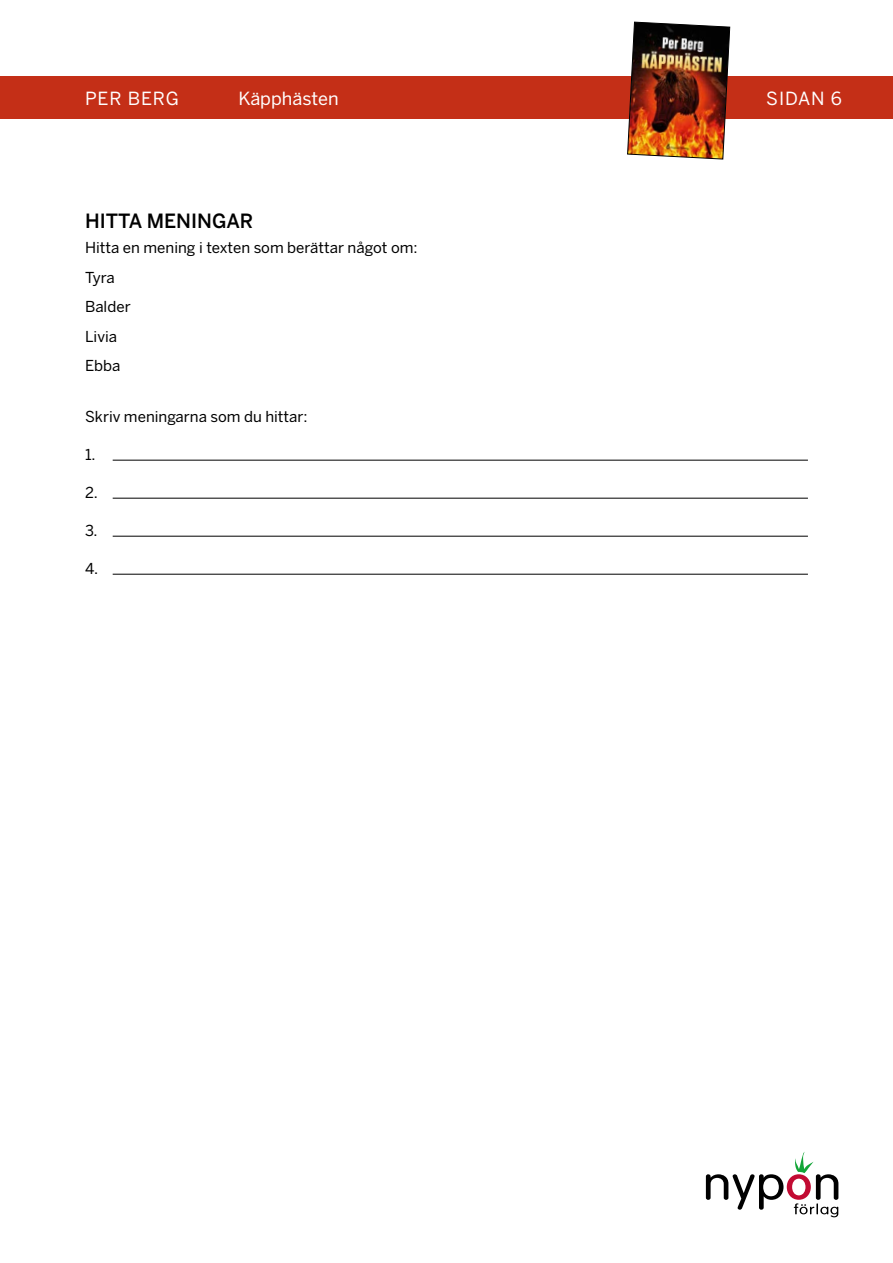
<style>
.page{position:relative;width:893px;height:1263px;background:#fff}
.page>*{position:absolute;margin:0;border:0;box-sizing:border-box;transform-origin:0 0}
.t1{font:500 19.5px "Benton Sans";color:#000}
.t2{font:18px "Benton Sans";letter-spacing:.005em;color:#fff}
.t3{font:15px/29.5px "Benton Sans";color:#000}
</style>
<div class="page">
<svg style="left:706px;top:1152px;width:132px;height:65px"></svg>
<div style="left:0;top:77px;width:893px;height:42px;background:#c42f17"></div>
<img style="left:627px;top:21px;width:103px;height:139px">
<hr style="left:113px;top:460px;width:695px;height:1px;background:#000">
<hr style="left:113px;top:498px;width:695px;height:1px;background:#000">
<hr style="left:113px;top:536px;width:695px;height:1px;background:#000">
<hr style="left:113px;top:574px;width:695px;height:1px;background:#000">
<p class="t2" style="left:85px;top:87px;width:95px">PER BERG</p>
<p class="t2" style="left:238px;top:87px;width:102px">Käpphästen</p>
<p class="t2" style="left:766px;top:87px;width:77px">SIDAN 6</p>
<h1 class="t1" style="left:85px;top:209px;width:170px">HITTA MENINGAR</h1>
<p class="t3" style="left:85px;top:233px;width:334px">Hitta en mening i texten som berättar något om:<br>Tyra<br>Balder<br>Livia<br>Ebba</p>
<p class="t3" style="left:85px;top:402px;width:224px">Skriv meningarna som du hittar:</p>
<p class="t3" style="left:85px;top:440px;width:12px">1.</p>
<p class="t3" style="left:85px;top:478px;width:14px">2.</p>
<p class="t3" style="left:85px;top:516px;width:14px">3.</p>
<p class="t3" style="left:85px;top:554px;width:15px">4.</p>
</div>
